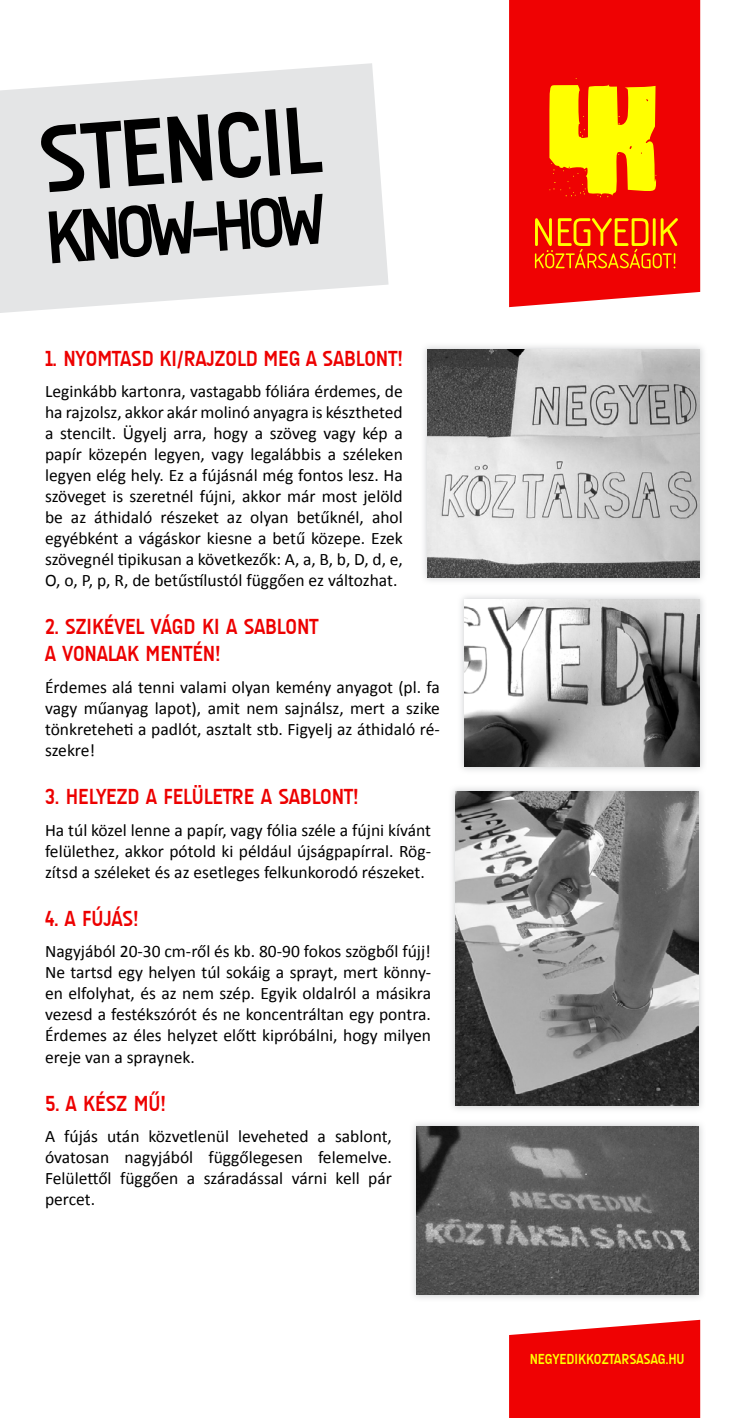
<style>
.page{position:relative;width:745px;height:1418px;background:#fff}
.page>*{position:absolute;margin:0;border:0;box-sizing:border-box;transform-origin:0 0}
.t1{font:700 97.75px "A Udimat";color:#000}
.t2{font:700 76.5px "A Udimat";color:#000}
.t3{font:700 22.5px/27px "A Udimat";color:#ed0000}
.t4{font:17.5px/21px "Calibri";color:#000;text-align:justify}
.t5{font:700 15px "A Udimat";color:#ff0}
.s1{font-size:73.12px}
</style>
<div class="page">
<svg style="left:0;top:63px;width:388px;height:250px;background:#e7e8e9"></svg>
<div style="left:509px;top:0;width:190px;height:307px;background:#ef0203"></div>
<svg style="left:509px;top:1319px;width:190px;height:98px;background:#f01819"></svg>
<svg style="left:534px;top:218px;width:143px;height:50px;background:#f34902"></svg>
<svg style="left:549px;top:78px;width:107px;height:119px;background:#fab200"></svg>
<div style="left:419px;top:341px;width:288px;height:245px;background:#c2c4c6;opacity:.75"></div>
<img style="left:427px;top:349px;width:272px;height:228px">
<div style="left:456px;top:591px;width:251px;height:183px;background:#c2c4c6;opacity:.75"></div>
<img style="left:464px;top:599px;width:235px;height:167px">
<div style="left:448px;top:783px;width:258px;height:330px;background:#c2c4c6;opacity:.75"></div>
<img style="left:455px;top:791px;width:243px;height:314px">
<div style="left:409px;top:1118px;width:297px;height:184px;background:#c2c4c6;opacity:.75"></div>
<img style="left:416px;top:1126px;width:282px;height:168px">
<h1 class="t1" style="left:36px;top:107px;width:282px;rotate:-4deg">STENCIL</h1>
<h2 class="t2" style="left:42px;top:197px;width:282px;rotate:-4deg">KNOW-<span class="s1">HOW</span></h2>
<p class="t3" style="left:45px;top:344px;width:359px">1. NYOMTASD KI/RAJZOLD MEG A SABLONT!</p>
<p class="t4" style="left:45px;top:381px;width:359px">Leginkább kartonra, vastagabb fóliára érdemes, de ha rajzolsz, akkor akár molinó anyagra is késztheted a stencilt. Ügyelj arra, hogy a szöveg vagy kép a papír közepén legyen, vagy legalábbis a széleken legyen elég hely. Ez a fújásnál még fontos lesz. Ha szöveget is szeretnél fújni, akkor már most jelöld be az áthidaló részeket az olyan betűknél, ahol egyébként a vágáskor kiesne a betű közepe. Ezek szövegnél tipikusan a következők: A, a, B, b, D, d, e, O, o, P, p, R, de betűstílustól függően ez változhat.</p>
<p class="t3" style="left:45px;top:613px;width:263px">2. SZIKÉVEL VÁGD KI A SABLONT<br>A VONALAK MENTÉN!</p>
<p class="t4" style="left:45px;top:676px;width:396px">Érdemes alá tenni valami olyan kemény anyagot (pl. fa vagy műanyag lapot), amit nem sajnálsz, mert a szike tönkreteheti a padlót, asztalt stb. Figyelj az áthidaló ré&shy;szekre!</p>
<p class="t3" style="left:45px;top:783px;width:315px">3. HELYEZD A FELÜLETRE A SABLONT!</p>
<p class="t4" style="left:45px;top:819px;width:387px">Ha túl közel lenne a papír, vagy fólia széle a fújni kívánt felülethez, akkor pótold ki például újságpapírral. Rög&shy;zítsd a széleket és az esetleges felkunkorodó részeket.</p>
<p class="t3" style="left:45px;top:904px;width:95px">4. A FÚJÁS!</p>
<p class="t4" style="left:45px;top:941px;width:387px">Nagyjából 20-30 cm-ről és kb. 80-90 fokos szögből fújj!<br>Ne tartsd egy helyen túl sokáig a sprayt, mert könny&shy;en elfolyhat, és az nem szép. Egyik oldalról a másikra vezesd a festékszórót és ne koncentráltan egy pontra.<br>Érdemes az éles helyzet előtt kipróbálni, hogy milyen ereje van a spraynek.</p>
<p class="t3" style="left:45px;top:1089px;width:122px">5. A KÉSZ MŰ!</p>
<p class="t4" style="left:45px;top:1125px;width:348px">A fújás után közvetlenül leveheted a sablont, óvatosan nagyjából függőlegesen felemelve.<br>Felülettől függően a száradással várni kell pár percet.</p>
<p class="t5" style="left:529px;top:1350px;width:156px">NEGYEDIKKOZTARSASAG.HU</p>
</div>
